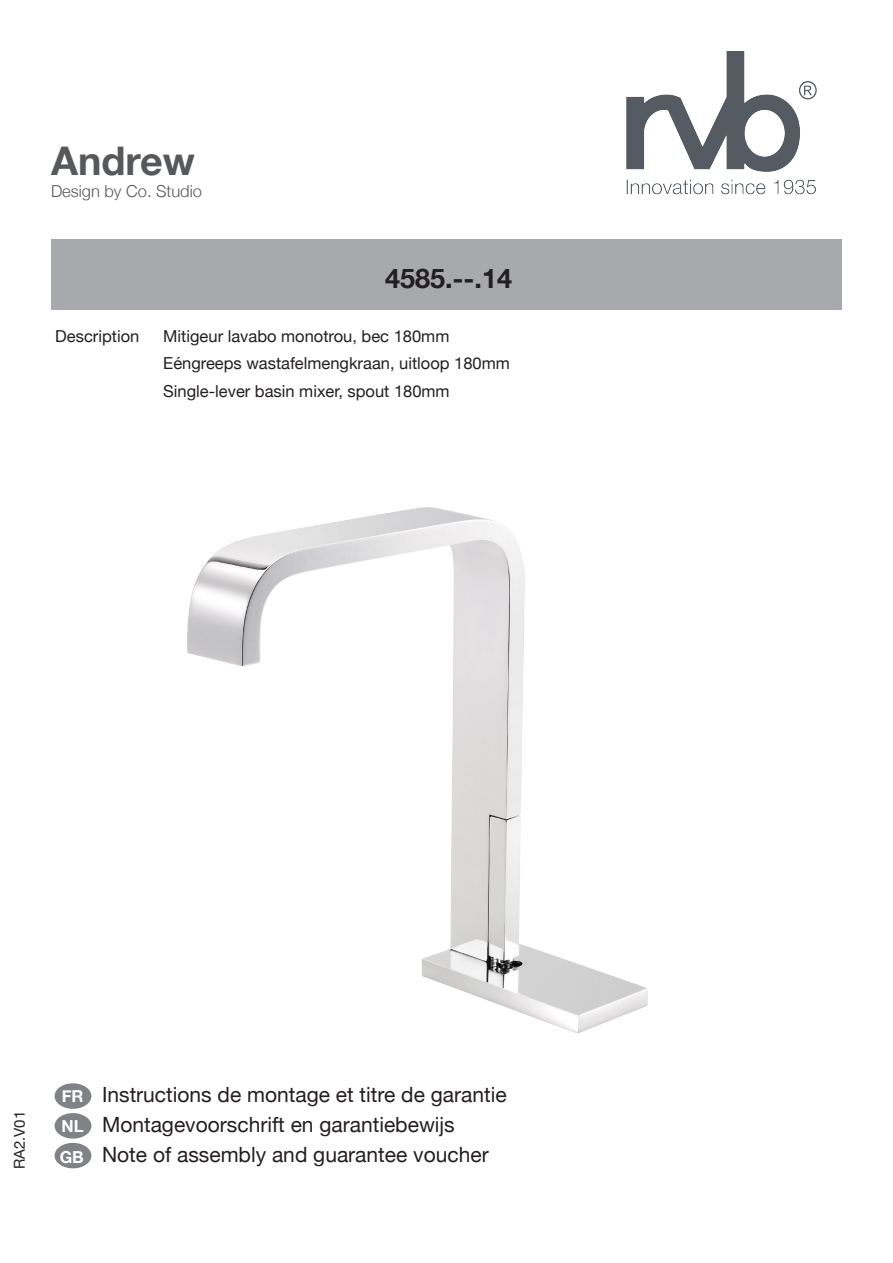
<style>
.page{position:relative;width:893px;height:1263px;background:#fff}
.page>*{position:absolute;margin:0;border:0;box-sizing:border-box;transform-origin:0 0}
.t1{font:700 39.45px "Helvetica Neue";color:#57585a}
.t2{font:700 27px "Helvetica Neue";color:#231f20}
.t3{font:21px "Helvetica Neue";color:#231f20}
.t4{font:16.5px "Helvetica Neue";color:#231f20}
.t5{font:300 16.5px "Helvetica Neue";color:#57585a}
.t6{font:700 16.5px "Helvetica Neue";color:#fff}
.t7{font:15px "Helvetica Neue";color:#231f20}
</style>
<div class="page">
<img style="left:626px;top:51px;width:191px;height:144px">
<div style="left:51px;top:240px;width:791px;height:70px;background:#a8a9ad"></div>
<div style="left:55px;top:1113px;width:36px;height:25px;background:#808285;border-radius:50%"></div>
<div style="left:55px;top:1083px;width:36px;height:26px;background:#808285;border-radius:50%"></div>
<div style="left:55px;top:1143px;width:36px;height:25px;background:#808285;border-radius:50%"></div>
<img style="left:187px;top:507px;width:461px;height:526px">
<p class="t1" style="left:51px;top:136px;width:145px">Andrew</p>
<p class="t5" style="left:51px;top:181px;width:152px">Design by Co. Studio</p>
<p class="t2" style="left:385px;top:262px;width:129px">4585.--.14</p>
<p class="t4" style="left:55px;top:327px;width:86px">Description</p>
<p class="t4" style="left:163px;top:327px;width:288px">Mitigeur lavabo monotrou, bec 180mm</p>
<p class="t4" style="left:163px;top:354px;width:348px">Eéngreeps wastafelmengkraan, uitloop 180mm</p>
<p class="t4" style="left:163px;top:381px;width:288px">Single-lever basin mixer, spout 180mm</p>
<p class="t7" style="left:11px;top:1169px;width:60px;rotate:-90deg">RA2.V01</p>
<p class="t6" style="left:62px;top:1086px;width:23px">FR</p>
<p class="t6" style="left:62px;top:1116px;width:24px">NL</p>
<p class="t6" style="left:60px;top:1147px;width:26px">GB</p>
<p class="t3" style="left:102px;top:1082px;width:406px">Instructions de montage et titre de garantie</p>
<p class="t3" style="left:102px;top:1112px;width:354px">Montagevoorschrift en garantiebewijs</p>
<p class="t3" style="left:102px;top:1142px;width:388px">Note of assembly and guarantee voucher</p>
</div>
